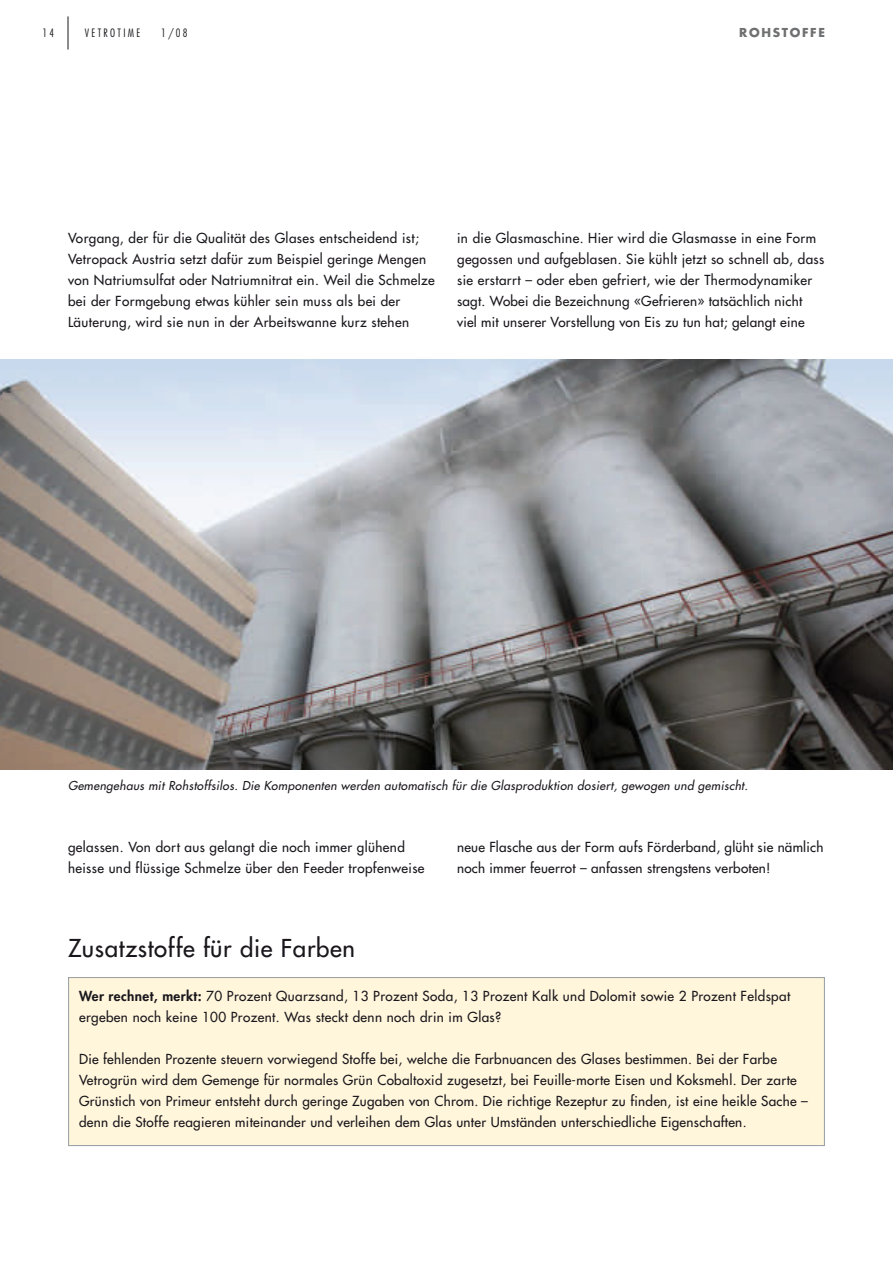
<style>
.page{position:relative;width:893px;height:1263px;background:#fff}
.page>*{position:absolute;margin:0;border:0;box-sizing:border-box;transform-origin:0 0}
.t1{font:24px "Futura";letter-spacing:.03em;color:#1a171c}
.t2{font:13.5px/21px "Futura";letter-spacing:.03em;color:#1a171c}
.t3{font:italic 12px "Futura";letter-spacing:.03em;color:#1a171c}
.t4{font:700 12px "Futura";letter-spacing:.135em;color:#6f7072}
.t5{font:300 condensed 11.25px "Futura";letter-spacing:.21em;color:#1a171c}
.s1{font-weight:800}
</style>
<div class="page">
<hr style="left:68px;top:16px;width:1px;height:34px;background:#1a171c">
<div style="left:69px;top:978px;width:755px;height:167px;background:#fff6dc"></div>
<div style="left:68px;top:977px;width:757px;height:169px;border:1px solid #9ba1a5"></div>
<img style="left:0;top:359px;width:893px;height:410px">
<p class="t5" style="left:42px;top:28px;width:13px">14</p>
<p class="t5" style="left:85px;top:28px;width:57px">VETROTIME</p>
<p class="t5" style="left:161px;top:28px;width:28px">1/08</p>
<p class="t4" style="left:739px;top:27px;width:87px">ROHSTOFFE</p>
<p class="t2" style="left:68px;top:228px;width:368px">Vorgang, der für die Qualität des Glases entscheidend ist; Vetropack Austria setzt dafür zum Beispiel geringe Mengen von Natriumsulfat oder Natriumnitrat ein. Weil die Schmelze bei der Formgebung etwas kühler sein muss als bei der Läuterung, wird sie nun in der Arbeitswanne kurz stehen</p>
<p class="t2" style="left:457px;top:228px;width:369px">in die Glasmaschine. Hier wird die Glasmasse in eine Form gegossen und aufgeblasen. Sie kühlt jetzt so schnell ab, dass sie erstarrt – oder eben gefriert, wie der Thermodynamiker sagt. Wobei die Bezeichnung «Gefrieren» tatsächlich nicht viel mit unserer Vorstellung von Eis zu tun hat; gelangt eine</p>
<p class="t3" style="left:68px;top:780px;width:684px">Gemengehaus mit Rohstoffsilos. Die Komponenten werden automatisch für die Glasproduktion dosiert, gewogen und gemischt.</p>
<p class="t2" style="left:68px;top:837px;width:358px">gelassen. Von dort aus gelangt die noch immer glühend heisse und flüssige Schmelze über den Feeder tropfenweise</p>
<p class="t2" style="left:457px;top:837px;width:368px">neue Flasche aus der Form aufs Förderband, glüht sie nämlich noch immer feuerrot – anfassen strengstens verboten!</p>
<h1 class="t1" style="left:68px;top:936px;width:289px">Zusatzstoffe für die Farben</h1>
<p class="t2" style="left:79px;top:986px;width:713px"><span class="s1">Wer rechnet, merkt:</span> 70 Prozent Quarzsand, 13 Prozent Soda, 13 Prozent Kalk und Dolomit sowie 2 Prozent Feldspat ergeben noch keine 100 Prozent. Was steckt denn noch drin im Glas?</p>
<p class="t2" style="left:79px;top:1049px;width:730px">Die fehlenden Prozente steuern vorwiegend Stoffe bei, welche die Farbnuancen des Glases bestimmen. Bei der Farbe Vetrogrün wird dem Gemenge für normales Grün Cobaltoxid zugesetzt, bei Feuille-morte Eisen und Koksmehl. Der zarte Grünstich von Primeur entsteht durch geringe Zugaben von Chrom. Die richtige Rezeptur zu finden, ist eine heikle Sache – denn die Stoffe reagieren miteinander und verleihen dem Glas unter Umständen unterschiedliche Eigenschaften.</p>
</div>
